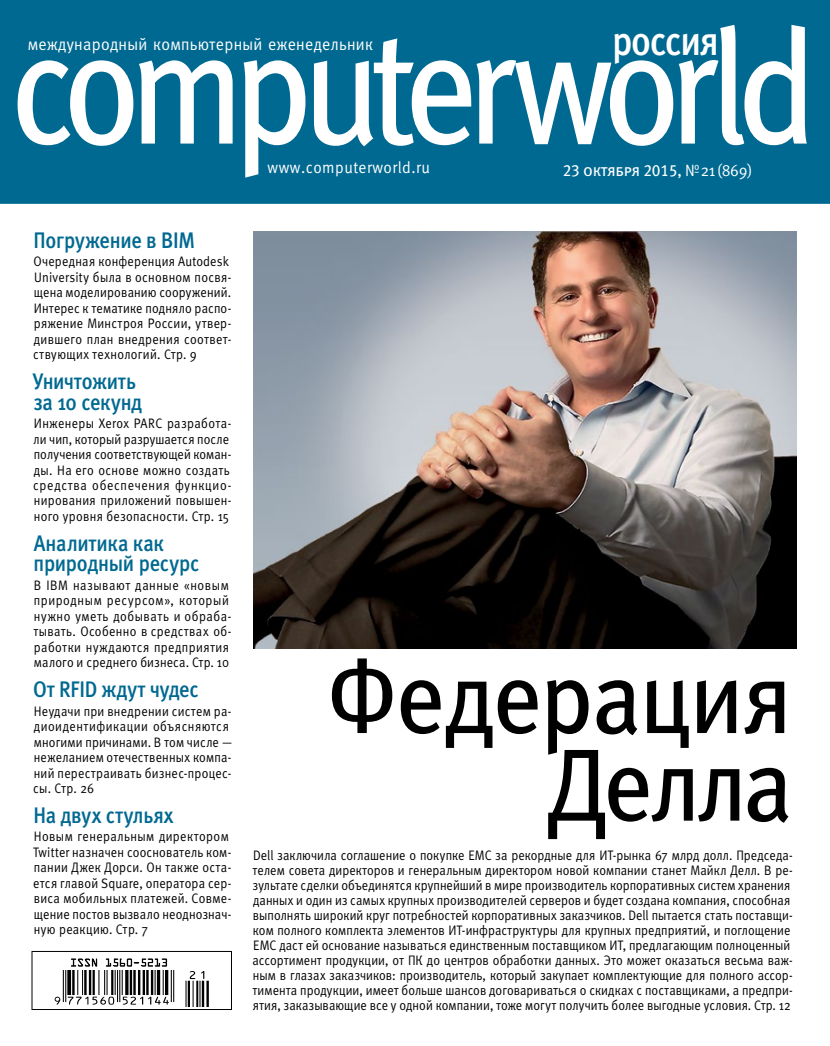
<style>
.page{position:relative;width:830px;height:1046px;background:#fff}
.page>*{position:absolute;margin:0;border:0;box-sizing:border-box;transform-origin:0 0}
.t1{font:161.5px "Meta Book C Roman Cyrillic";letter-spacing:-.075em;color:#fff;scale:.9 1}
.t2{font:102.5px/87.5px "Meta Book C Roman Cyrillic";letter-spacing:-.02em;color:#000;text-align:right;scale:.95 1}
.t3{font:41px "Meta Medium C Roman Cyrillic";letter-spacing:-.035em;color:#fff;scale:.9 1}
.t4{font:22.5px/20.5px "Meta Medium C Roman Cyrillic";letter-spacing:-.01em;color:#006991;scale:.9 1}
.t5{font:16.88px "Meta Normal C Roman Cyrillic";letter-spacing:.02em;color:#fff;scale:.95 1}
.t6{font:16.38px "Meta Book Caps LFC";letter-spacing:-.015em;color:#fff;scale:.95 1}
.t7{font:16.38px "Meta Normal C Roman Cyrillic";letter-spacing:.03em;color:#fff;scale:.95 1}
.t8{font:13.75px/15.5px "Meta Normal C Roman Cyrillic";letter-spacing:.015em;color:#000;scale:.9 1}
.t9{font:13.75px/15.5px "Meta Normal C Roman Cyrillic";letter-spacing:.045em;color:#000;scale:.9 1}
.s1{font-family:"Meta Normal C Roman Cyrillic"}
</style>
<div class="page">
<div style="left:0;top:0;width:829px;height:204px;background:#006991"></div>
<div style="left:32px;top:950px;width:200px;height:59px;border:1px solid #000"></div>
<svg style="left:54px;top:970px;width:121px;height:35px"></svg>
<hr style="left:63px;top:970px;width:1px;height:31px;background:#000">
<hr style="left:65px;top:970px;width:1px;height:31px;background:#000">
<hr style="left:67px;top:970px;width:4px;height:24px;background:#545454">
<hr style="left:171px;top:970px;width:1px;height:31px;background:#000">
<hr style="left:173px;top:970px;width:1px;height:31px;background:#000">
<svg style="left:55px;top:996px;width:5px;height:8px"></svg>
<svg style="left:68px;top:958px;width:101px;height:46px"></svg>
<hr style="left:179px;top:970px;width:1px;height:36px;background:#000">
<hr style="left:206px;top:980px;width:3px;height:26px;background:#000">
<svg style="left:185px;top:971px;width:19px;height:35px"></svg>
<img style="left:253px;top:231px;width:543px;height:417px">
<h1 class="t1" style="left:10px;top:-3px;width:898px">computerworld</h1>
<h3 class="t3" style="left:611px;top:17px;width:120px">россия</h3>
<p class="t5" style="left:28px;top:35px;width:364px">международный компьютерный еженедельник</p>
<p class="t7" style="left:267px;top:158px;width:172px">www.computerworld.ru</p>
<p class="t6" style="left:562px;top:161px;width:201px">23 октября 2015, <span class="s1">№21(869)</span></p>
<h3 class="t4" style="left:33px;top:229px;width:181px">Погружение в BIM</h3>
<p class="t8" style="left:33px;top:254px;width:221px">Очередная конференция Autodesk<br>University была в основном посвя&shy;щена моделированию сооружений.<br>Интерес к тематике подняло распо&shy;ряжение Минстроя России, утвер&shy;дившего план внедрения соответ&shy;ствующих технологий. Стр. 9</p>
<h3 class="t4" style="left:33px;top:371px;width:123px">Уничтожить за 10 секунд</h3>
<p class="t8" style="left:33px;top:415px;width:221px">Инженеры Xerox PARC разработа&shy;ли чип, который разрушается после получения соответствующей коман&shy;ды. На его основе можно создать средства обеспечения функцио&shy;нирования приложений повышен&shy;ного уровня безопасности. Стр. 15</p>
<h3 class="t4" style="left:34px;top:532px;width:186px">Аналитика как природный ресурс</h3>
<p class="t9" style="left:34px;top:577px;width:221px">В IBM называют данные «новым природным ресурсом», который нужно уметь добывать и обраба&shy;тывать. Особенно в средствах об&shy;работки нуждаются предприятия малого и среднего бизнеса. Стр. 10</p>
<h3 class="t4" style="left:33px;top:678px;width:185px">От RFID ждут чудес</h3>
<p class="t8" style="left:33px;top:703px;width:222px">Неудачи при внедрении систем ра&shy;диоидентификации объясняются многими причинами. В том числе — нежеланием отечественных компа&shy;ний перестраивать бизнес-процес&shy;сы. Стр. 26</p>
<h3 class="t4" style="left:33px;top:804px;width:157px">На двух стульях</h3>
<p class="t8" style="left:33px;top:828px;width:221px">Новым генеральным директором<br>Twitter назначен сооснователь ком&shy;пании Джек Дорси. Он также оста&shy;ется главой Square, оператора сер&shy;виса мобильных платежей. Совме&shy;щение постов вызвало неоднознач&shy;ную реакцию. Стр. 7</p>
<h2 class="t2" style="left:326px;top:653px;width:492px">Федерация<br>Делла</h2>
<p class="t8" style="left:252px;top:847px;width:601px;line-height:15px">Dell заключила соглашение о покупке EMC за рекордные для ИТ-рынка 67 млрд долл. Председа&shy;телем совета директоров и генеральным директором новой компании станет Майкл Делл. В ре&shy;зультате сделки объединятся крупнейший в мире производитель корпоративных систем хранения данных и один из самых крупных производителей серверов и будет создана компания, способная выполнять широкий круг потребностей корпоративных заказчиков. Dell пытается стать поставщи&shy;ком полного комплекта элементов ИТ-инфраструктуры для крупных предприятий, и поглощение EMC даст ей основание называться единственным поставщиком ИТ, предлагающим полноценный ассортимент продукции, от ПК до центров обработки данных. Это может оказаться весьма важ&shy;ным в глазах заказчиков: производитель, который закупает комплектующие для полного ассор&shy;тимента продукции, имеет больше шансов договариваться о скидках с поставщиками, а предпри&shy;ятия, заказывающие все у одной компании, тоже могут получить более выгодные условия. Стр. 12</p>
</div>
